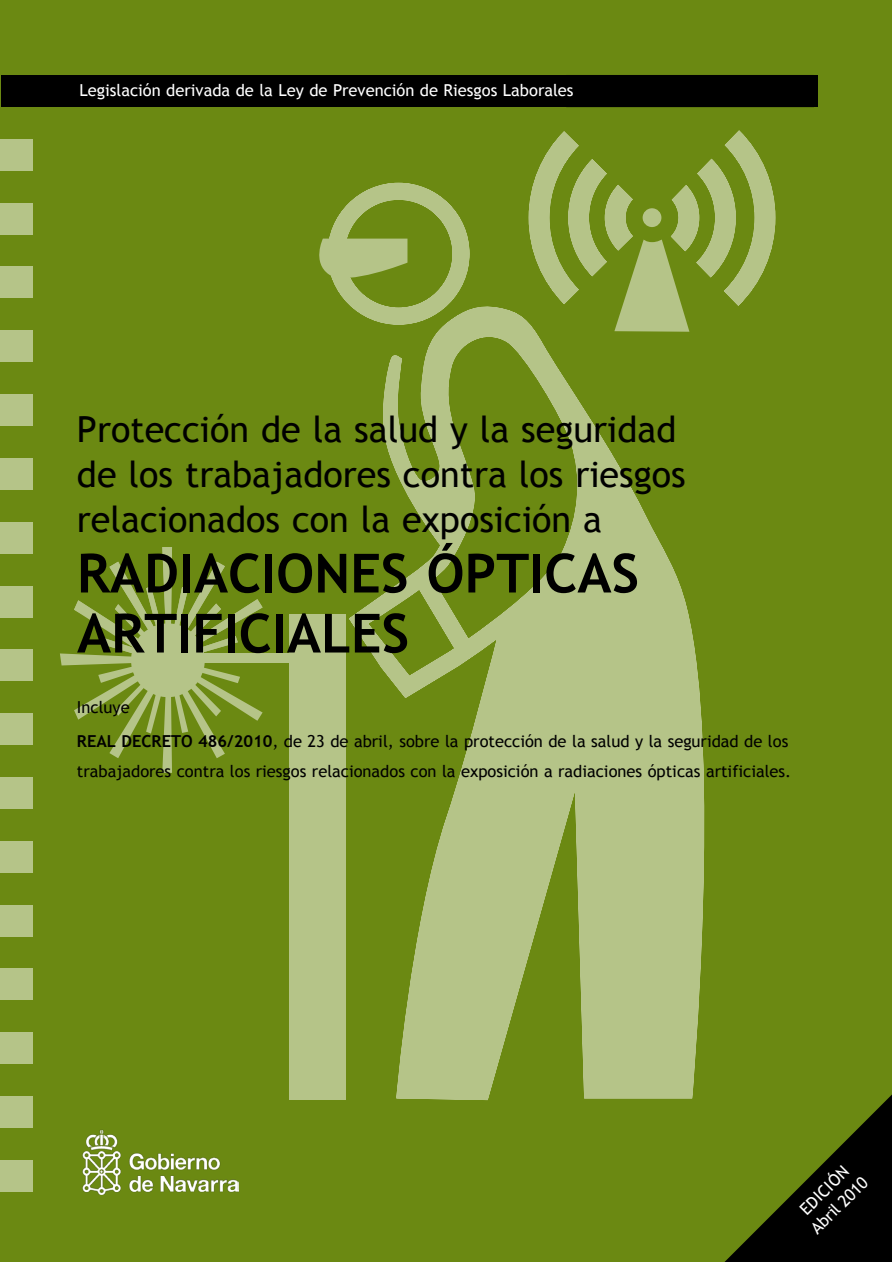
<style>
.page{position:relative;width:892px;height:1262px;background:#fff}
.page>*{position:absolute;margin:0;border:0;box-sizing:border-box;transform-origin:0 0}
.t1{font:700 54px/60px "Trebuchet MS";color:#000}
.t2{font:36px/45px "Trebuchet MS";color:#000}
.t3{font:16.5px/34.2px "Trebuchet MS";color:#000}
.t4{font:16.5px/21px "Trebuchet MS";color:#fff;text-align:center}
.s1{font-weight:700}
</style>
<div class="page">
<div style="left:0;top:0;width:892px;height:1261px;background:#6b8912"></div>
<svg style="left:529px;top:130px;width:246px;height:176px"></svg>
<div style="left:289px;top:614px;width:56px;height:485px;background:#b5c488"></div>
<svg style="left:60px;top:547px;width:203px;height:225px"></svg>
<div style="left:191px;top:653px;width:117px;height:10px;background:#b5c488"></div>
<div style="left:131px;top:623px;width:74px;height:74px;background:#b5c488;border-radius:50%"></div>
<svg style="left:349px;top:304px;width:373px;height:796px;fill:#b5c488"></svg>
<svg style="left:319px;top:183px;width:150px;height:142px"></svg>
<div style="left:1px;top:75px;width:817px;height:32px;background:#000"></div>
<div style="left:0;top:266px;width:33px;height:32px;background:#b5c488"></div>
<div style="left:0;top:330px;width:33px;height:32px;background:#b5c488"></div>
<div style="left:0;top:394px;width:33px;height:32px;background:#b5c488"></div>
<div style="left:0;top:458px;width:33px;height:32px;background:#b5c488"></div>
<div style="left:0;top:522px;width:33px;height:31px;background:#b5c488"></div>
<div style="left:0;top:585px;width:33px;height:32px;background:#b5c488"></div>
<div style="left:0;top:649px;width:33px;height:32px;background:#b5c488"></div>
<div style="left:0;top:713px;width:33px;height:32px;background:#b5c488"></div>
<div style="left:0;top:777px;width:33px;height:32px;background:#b5c488"></div>
<div style="left:0;top:840px;width:33px;height:32px;background:#b5c488"></div>
<div style="left:0;top:904px;width:33px;height:32px;background:#b5c488"></div>
<div style="left:0;top:968px;width:33px;height:32px;background:#b5c488"></div>
<div style="left:0;top:1032px;width:33px;height:32px;background:#b5c488"></div>
<div style="left:0;top:1096px;width:33px;height:31px;background:#b5c488"></div>
<div style="left:0;top:1159px;width:33px;height:32px;background:#b5c488"></div>
<div style="left:0;top:139px;width:33px;height:32px;background:#b5c488"></div>
<div style="left:0;top:203px;width:33px;height:32px;background:#b5c488"></div>
<img style="left:82px;top:1129px;width:156px;height:65px">
<svg style="left:725px;top:1094px;width:167px;height:167px"></svg>
<p class="t4" style="left:79px;top:80px;width:495px">Legislación derivada de la Ley de Prevención de Riesgos Laborales</p>
<h2 class="t2" style="left:77px;top:407px;width:610px">Protección de la salud y la seguridad de los trabajadores contra los riesgos relacionados con la exposición a</h2>
<h1 class="t1" style="left:77px;top:543px;width:563px">RADIACIONES ÓPTICAS<br>ARTIFICIALES</h1>
<p class="t3" style="left:77px;top:689px;width:713px">Incluye<br><span class="s1">REAL DECRETO 486/2010</span>, de 23 de abril, sobre la protección de la salud y la seguridad de los</p>
<p class="t3" style="left:77px;top:754px;width:716px">trabajadores contra los riesgos relacionados con la exposición a radiaciones ópticas artificiales.</p>
<p class="t4" style="left:791px;top:1208px;width:74px;rotate:-45deg">EDICIÓN<br>Abril 2010</p>
</div>
